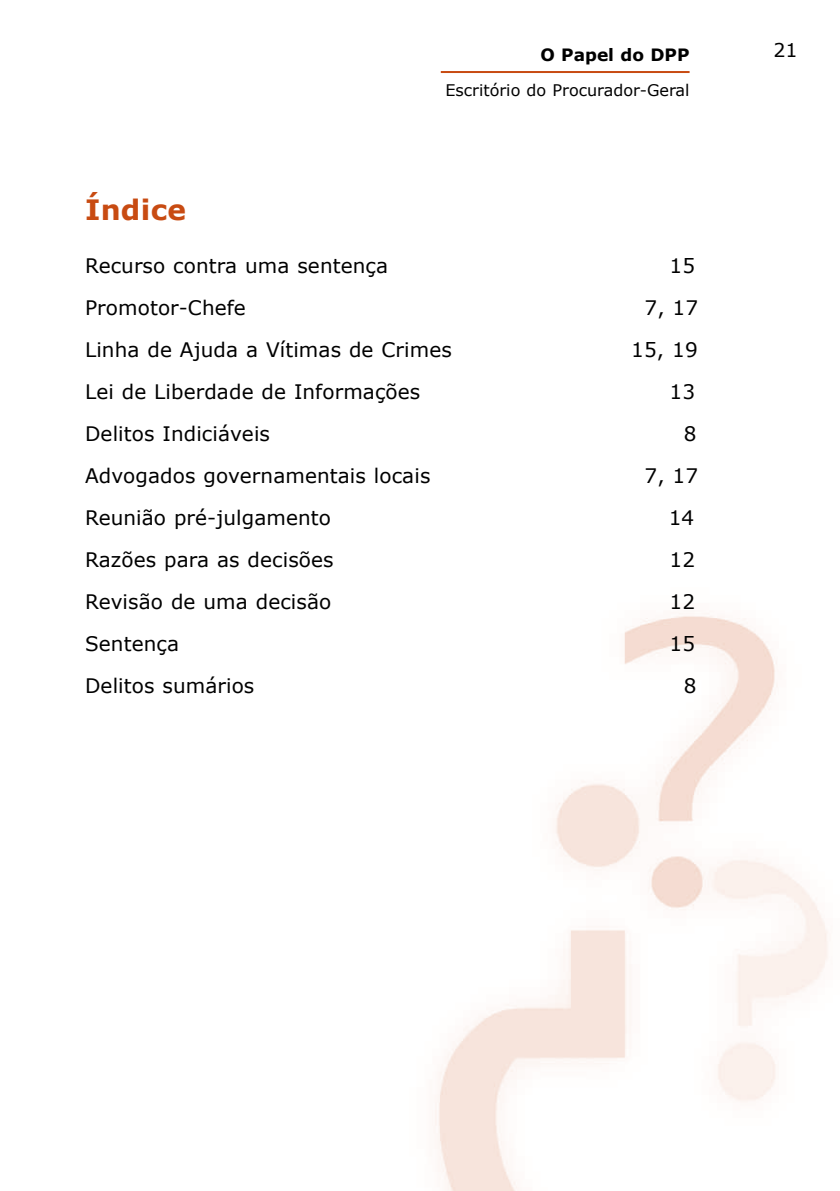
<style>
.page{position:relative;width:840px;height:1191px;background:#fff}
.page>*{position:absolute;margin:0;border:0;box-sizing:border-box;transform-origin:0 0}
.t1{font:700 28px "Verdana";letter-spacing:.01em;color:#c84b12}
.t2{font:20px "Verdana";letter-spacing:.005em;color:#000}
.t3{font:19px "Verdana";color:#000}
.t4{font:700 17px "Verdana";color:#000}
.t5{font:16px "Verdana";color:#000}
</style>
<div class="page">
<img style="left:434px;top:613px;width:394px;height:578px">
<hr style="left:440px;top:71px;width:249px;height:2px;background:#c84b12">
<p class="t4" style="left:540px;top:44px;width:151px">O Papel do DPP</p>
<p class="t3" style="left:773px;top:38px;width:25px">21</p>
<p class="t5" style="left:445px;top:80px;width:245px">Escritório do Procurador-Geral</p>
<h1 class="t1" style="left:85px;top:192px;width:102px">Índice</h1>
<p class="t2" style="left:85px;top:253px;width:304px">Recurso contra uma sentença</p>
<p class="t2" style="left:669px;top:253px;width:27px">15</p>
<p class="t2" style="left:85px;top:295px;width:162px">Promotor-Chefe</p>
<p class="t2" style="left:644px;top:295px;width:55px">7, 17</p>
<p class="t2" style="left:85px;top:337px;width:368px">Linha de Ajuda a Vítimas de Crimes</p>
<p class="t2" style="left:631px;top:337px;width:68px">15, 19</p>
<p class="t2" style="left:85px;top:379px;width:336px">Lei de Liberdade de Informações</p>
<p class="t2" style="left:669px;top:379px;width:27px">13</p>
<p class="t2" style="left:85px;top:421px;width:186px">Delitos Indiciáveis</p>
<p class="t2" style="left:683px;top:421px;width:14px">8</p>
<p class="t2" style="left:85px;top:463px;width:346px">Advogados governamentais locais</p>
<p class="t2" style="left:644px;top:463px;width:55px">7, 17</p>
<p class="t2" style="left:85px;top:505px;width:247px">Reunião pré-julgamento</p>
<p class="t2" style="left:668px;top:505px;width:27px">14</p>
<p class="t2" style="left:85px;top:547px;width:250px">Razões para as decisões</p>
<p class="t2" style="left:669px;top:547px;width:27px">12</p>
<p class="t2" style="left:85px;top:589px;width:247px">Revisão de uma decisão</p>
<p class="t2" style="left:669px;top:589px;width:27px">12</p>
<p class="t2" style="left:85px;top:631px;width:95px">Sentença</p>
<p class="t2" style="left:669px;top:631px;width:27px">15</p>
<p class="t2" style="left:85px;top:673px;width:171px">Delitos sumários</p>
<p class="t2" style="left:683px;top:673px;width:14px">8</p>
</div>
